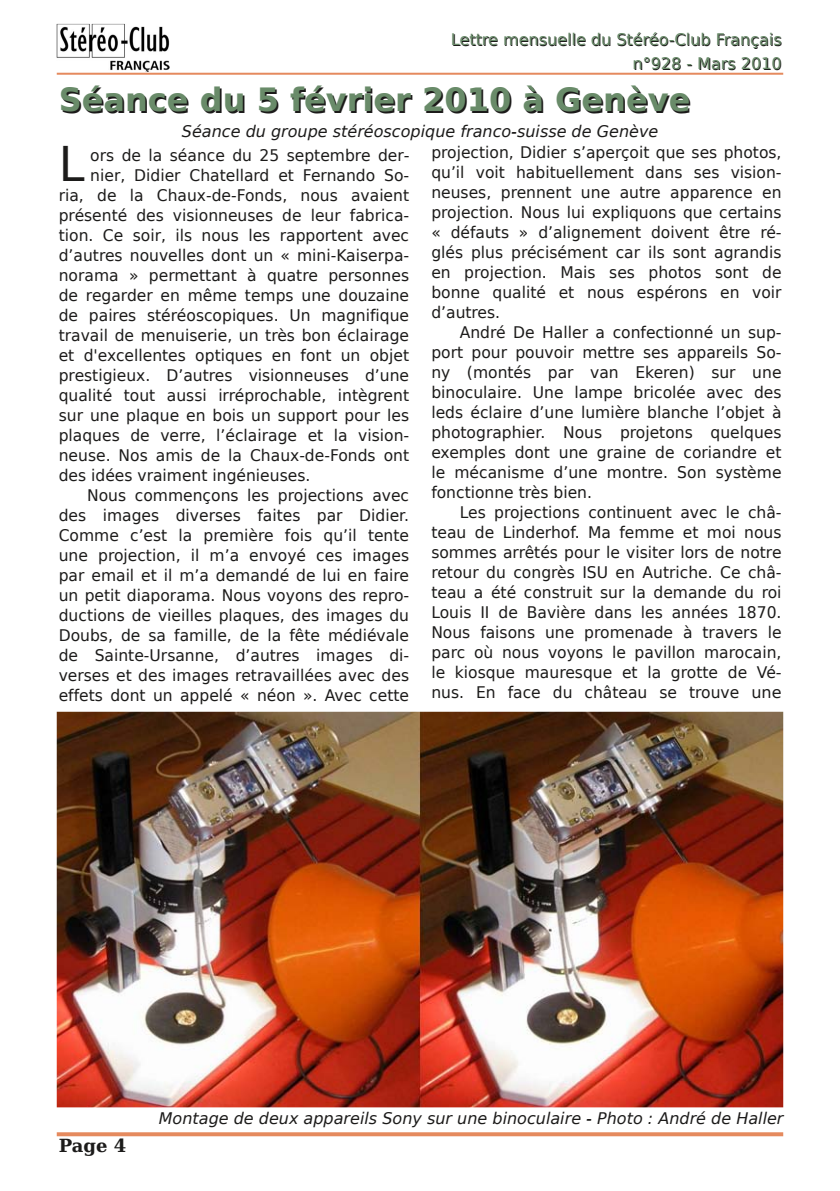
<style>
.page{position:relative;width:840px;height:1191px;background:#fff}
.page>*{position:absolute;margin:0;border:0;box-sizing:border-box;transform-origin:0 0}
.t1{font:47.8px "Bitstream Vera Sans";color:#1c1b1a}
.t2{font:700 32px "Bitstream Vera Sans";color:#1c1b1a}
.t3{font:700 18px "Bitstream Vera Serif";color:#1c1b1a}
.t4{font:16px/20px "Bitstream Vera Sans";color:#1c1b1a;text-align:justify}
.t5{font:italic 16px "Bitstream Vera Sans";color:#1c1b1a}
.s1{color:#698b69}
</style>
<div class="page">
<img style="left:56px;top:24px;width:113px;height:48px">
<hr style="left:57px;top:73px;width:725px;height:2px;background:#e58a5e">
<svg style="left:57px;top:1132px;width:725px;height:4px;background:#e69269"></svg>
<img style="left:57px;top:711px;width:725px;height:396px">
<p class="t4" style="left:451px;top:28px;width:332px;line-height:24px;text-align:right">Lettre mensue<span class="s1">ll</span>e du Stéréo-C<span class="s1">l</span>ub França<span class="s1">i</span>s n°928 - Mars 2010</p>
<h2 class="t2" style="left:60px;top:83px;width:632px">Séance du 5 février 2010 à Genève</h2>
<p class="t5" style="left:182px;top:122px;width:477px">Séance du groupe stéréoscopique franco-suisse de Genève</p>
<h1 class="t1" style="left:59px;top:136px;width:27px">L</h1>
<p class="t4" style="left:90px;top:145px;width:320px">ors de la séance du 25 septembre der-</p>
<p class="t4" style="left:90px;top:165px;width:320px">nier, Didier Chatellard et Fernando So-</p>
<p class="t4" style="left:59px;top:185px;width:351px">ria, de la Chaux-de-Fonds, nous avaient</p>
<p class="t4" style="left:59px;top:205px;width:352px">présenté des visionneuses de leur fabrica-</p>
<p class="t4" style="left:59px;top:225px;width:351px">tion. Ce soir, ils nous les rapportent avec</p>
<p class="t4" style="left:59px;top:245px;width:352px">d’autres nouvelles dont un « mini-Kaiserpa-</p>
<p class="t4" style="left:59px;top:265px;width:351px">norama » permettant à quatre personnes</p>
<p class="t4" style="left:59px;top:285px;width:351px">de regarder en même temps une douzaine</p>
<p class="t4" style="left:59px;top:305px;width:351px">de paires stéréoscopiques. Un magnifique</p>
<p class="t4" style="left:59px;top:325px;width:351px">travail de menuiserie, un très bon éclairage</p>
<p class="t4" style="left:59px;top:345px;width:351px">et d'excellentes optiques en font un objet</p>
<p class="t4" style="left:59px;top:365px;width:351px">prestigieux. D’autres visionneuses d’une</p>
<p class="t4" style="left:59px;top:385px;width:351px">qualité tout aussi irréprochable, intègrent</p>
<p class="t4" style="left:59px;top:405px;width:351px">sur une plaque en bois un support pour les</p>
<p class="t4" style="left:59px;top:425px;width:352px">plaques de verre, l’éclairage et la vision-</p>
<p class="t4" style="left:59px;top:445px;width:351px">neuse. Nos amis de la Chaux-de-Fonds ont</p>
<p class="t4" style="left:59px;top:465px;width:253px">des idées vraiment ingénieuses.</p>
<p class="t4" style="left:87px;top:485px;width:323px">Nous commençons les projections avec</p>
<p class="t4" style="left:59px;top:505px;width:351px">des images diverses faites par Didier.</p>
<p class="t4" style="left:59px;top:525px;width:351px">Comme c’est la première fois qu’il tente</p>
<p class="t4" style="left:59px;top:545px;width:351px">une projection, il m’a envoyé ces images</p>
<p class="t4" style="left:59px;top:565px;width:351px">par email et il m’a demandé de lui en faire</p>
<p class="t4" style="left:59px;top:585px;width:352px">un petit diaporama. Nous voyons des repro-</p>
<p class="t4" style="left:59px;top:605px;width:351px">ductions de vieilles plaques, des images du</p>
<p class="t4" style="left:59px;top:625px;width:351px">Doubs, de sa famille, de la fête médiévale</p>
<p class="t4" style="left:59px;top:645px;width:352px">de Sainte-Ursanne, d’autres images di-</p>
<p class="t4" style="left:59px;top:665px;width:351px">verses et des images retravaillées avec des</p>
<p class="t4" style="left:59px;top:685px;width:351px">effets dont un appelé « néon ». Avec cette</p>
<p class="t4" style="left:431px;top:142px;width:351px">projection, Didier s’aperçoit que ses photos, qu’il voit habituellement dans ses vision&shy;neuses, prennent une autre apparence en projection. Nous lui expliquons que certains « défauts » d’alignement doivent être ré&shy;glés plus précisément car ils sont agrandis en projection. Mais ses photos sont de bonne qualité et nous espérons en voir d’autres.</p>
<p class="t4" style="left:431px;top:322px;width:351px;text-indent:28px">André De Haller a confectionné un sup&shy;port pour pouvoir mettre ses appareils So&shy;ny (montés par van Ekeren) sur une binoculaire. Une lampe bricolée avec des leds éclaire d’une lumière blanche l’objet à photographier. Nous projetons quelques exemples dont une graine de coriandre et le mécanisme d’une montre. Son système fonctionne très bien.</p>
<p class="t4" style="left:431px;top:502px;width:351px;text-indent:28px">Les projections continuent avec le châ&shy;teau de Linderhof. Ma femme et moi nous sommes arrêtés pour le visiter lors de notre retour du congrès ISU en Autriche. Ce châ&shy;teau a été construit sur la demande du roi Louis II de Bavière dans les années 1870.<br>Nous faisons une promenade à travers le parc où nous voyons le pavillon marocain, le kiosque mauresque et la grotte de Vé&shy;nus. En face du château se trouve une</p>
<p class="t3" style="left:59px;top:1134px;width:69px">Page 4</p>
<p class="t5" style="left:159px;top:1109px;width:626px">Montage de deux appareils Sony sur une binoculaire - Photo : André de Haller</p>
</div>
